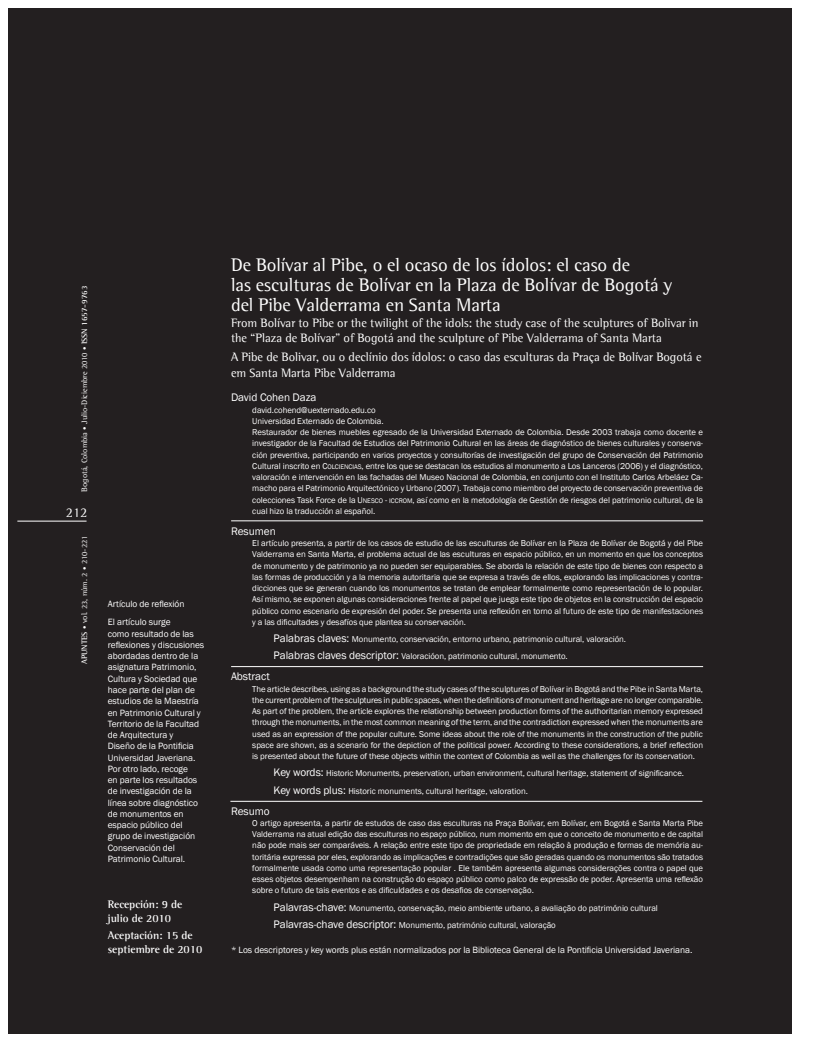
<style>
.page{position:relative;width:818px;height:1043px;background:#fff}
.page>*{position:absolute;margin:0;border:0;box-sizing:border-box;transform-origin:0 0}
.t1{font:18.75px/20px "Agfa Rotis Semi Serif";letter-spacing:-.005em;color:#fff}
.t2{font:13.75px "Agfa Rotis Semi Serif";color:#fff}
.t3{font:12.5px/15.6px "Agfa Rotis Semi Serif";letter-spacing:-.005em;color:#fff}
.t4{font:700 11.25px/13.8px "Agfa Rotis Semi Serif";letter-spacing:-.005em;color:#fff}
.t5{font:11.25px "Franklin Gothic";letter-spacing:-.005em;color:#fff}
.t6{font:9.38px/11.2px "Franklin Gothic";letter-spacing:-.005em;color:#fff}
.t7{font:8.75px/11.2px "Franklin Gothic";letter-spacing:-.005em;color:#fff}
.t8{font:8.12px "Agfa Rotis Semi Serif";color:#fff}
.s1{font-size:6.88px}
.s2{font-weight:700}
.s3{font-style:inherit}
.s4{font-size:11.25px}
</style>
<div class="page">
<div style="left:9px;top:9px;width:782px;height:1025px;background:#231f20"></div>
<hr style="left:17px;top:521px;width:69px;height:1px;background:#fff">
<hr style="left:231px;top:666px;width:472px;height:1px;background:#fff">
<hr style="left:231px;top:520px;width:472px;height:1px;background:#fff">
<hr style="left:230px;top:800px;width:472px;height:1px;background:#fff">
<p class="t8" style="left:80px;top:491px;width:207px;rotate:-90deg">Bogotá, Colombia <span class="s1">•</span> Julio-Diciembre 2010 <span class="s1">•</span> <span class="s2">ISSN 1657-9763</span></p>
<p class="t2" style="left:66px;top:504px;width:23px">212</p>
<p class="t8" style="left:80px;top:664px;width:130px;rotate:-90deg"><span class="s2">APUNTES</span> <span class="s1">•</span> vol. 23, núm. 2 <span class="s1">•</span> 210-221</p>
<p class="t6" style="left:108px;top:595px;width:78px;line-height:18.2px">Artículo de reflexión<br>El artículo surge</p>
<p class="t6" style="left:108px;top:628px;width:98px">como resultado de las reflexiones y discusiones abordadas dentro de la asignatura Patrimonio,<br>Cultura y Sociedad que hace parte del plan de estudios de la Maestría en Patrimonio Cultural y<br>Territorio de la Facultad de Arquitectura y<br>Diseño de la Pontificia<br>Universidad Javeriana.<br>Por otro lado, recoge<br>en parte los resultados de investigación de la línea sobre diagnóstico de monumentos en espacio público del grupo de investigación<br>Conservación del<br>Patrimonio Cultural.</p>
<p class="t4" style="left:108px;top:897px;width:76px">Recepción: 9 de julio de 2010</p>
<p class="t4" style="left:108px;top:928px;width:96px">Aceptación: 15 de septiembre de 2010</p>
<p class="t1" style="left:231px;top:254px;width:442px">De Bolívar al Pibe, o el ocaso de los ídolos: el caso de<br>las esculturas de Bolívar en la Plaza de Bolívar de Bogotá y del Pibe Valderrama en Santa Marta</p>
<p class="t3" style="left:231px;top:314px;width:469px">From Bolívar to Pibe or the twilight of the idols: the study case of the sculptures of Bolivar in the “Plaza de Bolívar” of Bogotá and the sculpture of Pibe Valderrama of Santa Marta</p>
<p class="t3" style="left:231px;top:349px;width:472px">A Pibe de Bolivar, ou o declínio dos ídolos: o caso das esculturas da Praça de Bolívar Bogotá e em Santa Marta Pibe Valderrama</p>
<p class="t5" style="left:231px;top:390px;width:87px">David Cohen Daza</p>
<p class="t7" style="left:252px;top:404px;width:452px">david.cohend@uexternado.edu.co<br>Universidad Externado de Colombia.<br>Restaurador de bienes muebles egresado de la Universidad Externado de Colombia. Desde 2003 trabaja como docente e investigador de la Facultad de Estudios del Patrimonio Cultural en las áreas de diagnóstico de bienes culturales y conserva&shy;ción preventiva, participando en varios proyectos y consultorías de investigación del grupo de Conservación del Patrimonio Cultural inscrito en <span class="s3">C</span><span class="s1">OLCIENCIAS</span>, entre los que se destacan los estudios al monumento a Los Lanceros (2006) y el diagnóstico, valoración e intervención en las fachadas del Museo Nacional de Colombia, en conjunto con el Instituto Carlos Arbeláez Ca&shy;macho para el Patrimonio Arquitectónico y Urbano (2007). Trabaja como miembro del proyecto de conservación preventiva de colecciones Task Force de la <span class="s3">U</span> <span class="s1">NESCO</span> - <span class="s1">ICCROM</span>, así como en la metodología de Gestión de riesgos del patrimonio cultural, de la cual hizo la traducción al español.</p>
<p class="t5" style="left:231px;top:524px;width:46px">Resumen</p>
<p class="t7" style="left:252px;top:537px;width:452px;text-align:justify">El artículo presenta, a partir de los casos de estudio de las esculturas de Bolívar en la Plaza de Bolívar de Bogotá y del Pibe Valderrama en Santa Marta, el problema actual de las esculturas en espacio público, en un momento en que los conceptos de monumento y de patrimonio ya no pueden ser equiparables. Se aborda la relación de este tipo de bienes con respecto a las formas de producción y a la memoria autoritaria que se expresa a través de ellos, explorando las implicaciones y contra&shy;dicciones que se generan cuando los monumentos se tratan de emplear formalmente como representación de lo popular.<br>Así mismo, se exponen algunas consideraciones frente al papel que juega este tipo de objetos en la construcción del espacio público como escenario de expresión del poder. Se presenta una reflexión en torno al futuro de este tipo de manifestaciones y a las dificultades y desafíos que plantea su conservación.</p>
<p class="t7" style="left:273px;top:631px;width:354px;line-height:17.2px"><span class="s4">Palabras claves:</span> Monumento, conservación, entorno urbano, patrimonio cultural, valoración.<br><span class="s4">Palabras claves descriptor:</span> Valoracióon, patrimonio cultural, monumento.</p>
<p class="t5" style="left:231px;top:669px;width:40px">Abstract</p>
<p class="t7" style="left:252px;top:683px;width:452px;text-align:justify">The article describes, using as a background the study cases of the sculptures of Bolívar in Bogotá and the Pibe in Santa Marta, the current problem of the sculptures in public spaces, when the definitions of monument and heritage are no longer comparable.<br>As part of the problem, the article explores the relationship between production forms of the authoritarian memory expressed through the monuments, in the most common meaning of the term, and the contradiction expressed when the monuments are used as an expression of the popular culture. Some ideas about the role of the monuments in the construction of the public space are shown, as a scenario for the depiction of the political power. According to these considerations, a brief reflection is presented about the future of these objects within the context of Colombia as well as the challenges for its conservation.</p>
<p class="t7" style="left:273px;top:765px;width:412px;line-height:17.2px"><span class="s4">Key words:</span> Historic Monuments, preservation, urban environment, cultural heritage, statement of significance.<br><span class="s4">Key words plus:</span> Historic monuments, cultural heritage, valoration.</p>
<p class="t5" style="left:231px;top:803px;width:40px">Resumo</p>
<p class="t7" style="left:252px;top:817px;width:452px;text-align:justify">O artigo apresenta, a partir de estudos de caso das esculturas na Praça Bolívar, em Bolívar, em Bogotá e Santa Marta Pibe Valderrama na atual edição das esculturas no espaço público, num momento em que o conceito de monumento e de capital não pode mais ser comparáveis. A relação entre este tipo de propriedade em relação à produção e formas de memória au&shy;toritária expressa por eles, explorando as implicações e contradições que são geradas quando os monumentos são tratados formalmente usada como uma representação popular . Ele também apresenta algumas considerações contra o papel que esses objetos desempenham na construção do espaço público como palco de expressão de poder. Apresenta uma reflexão sobre o futuro de tais eventos e as dificuldades e os desafios de conservação.</p>
<p class="t7" style="left:273px;top:899px;width:386px;line-height:17.2px"><span class="s4">Palavras-chave:</span> Monumento, conservação, meio ambiente urbano, a avaliação do património cultural<br><span class="s4">Palavras-chave descriptor:</span> Monumento, património cultural, valoração</p>
<p class="t6" style="left:231px;top:944px;width:463px">* Los descriptores y key words plus están normalizados por la Biblioteca General de la Pontificia Universidad Javeriana.</p>
</div>
